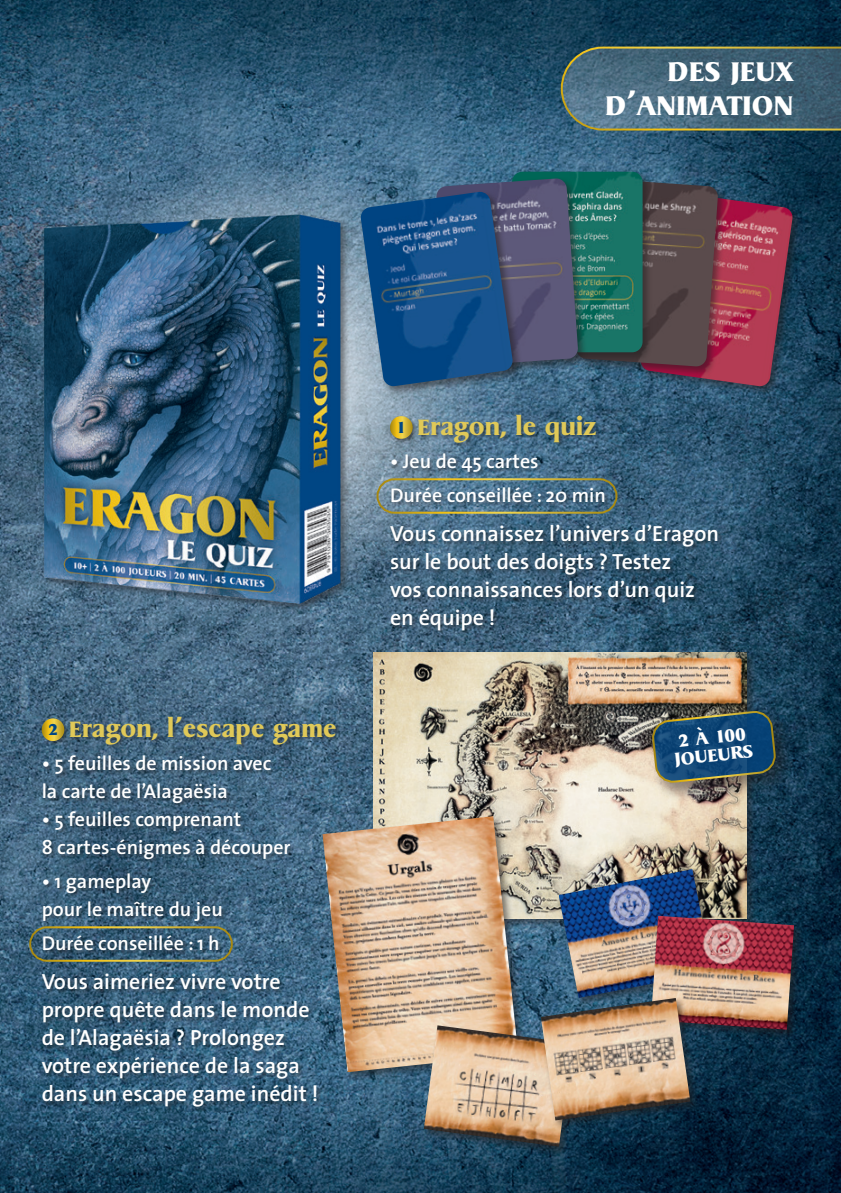
<style>
.page{position:relative;width:841px;height:1193px;background:#fff}
.page>*{position:absolute;margin:0;border:0;box-sizing:border-box;transform-origin:0 0}
.t1{font:800 34px/34px "Dragon Serial";letter-spacing:.01em;color:#fff;text-align:right}
.t2{font:800 28px "Dragon Serial";letter-spacing:.01em;color:#e0c958}
.t3{font:600 22px/28px "The Sans";color:#fff}
.t4{font:800 22px/18px "Dragon Serial";color:#fff}
.t5{font:600 20px/28px "The Sans";color:#fff}
.s1{font-size:20px;color:#004684}
</style>
<div class="page">
<img style="left:0;top:0;width:840px;height:1193px">
<svg style="left:18px;top:131px;width:494px;height:493px;background:#587b94"></svg>
<svg style="left:559px;top:46px;width:281px;height:86px;background:#4a6874"></svg>
<div style="left:638px;top:190px;width:164px;height:206px;background:#231f20;opacity:.55"></div>
<img style="left:640px;top:192px;width:153px;height:195px">
<div style="left:574px;top:177px;width:154px;height:200px;background:#231f20;opacity:.55"></div>
<img style="left:588px;top:179px;width:130px;height:188px">
<div style="left:509px;top:169px;width:143px;height:193px;background:#231f20;opacity:.55"></div>
<img style="left:512px;top:172px;width:130px;height:180px">
<div style="left:434px;top:177px;width:154px;height:200px;background:#231f20;opacity:.55"></div>
<img style="left:436px;top:179px;width:142px;height:188px">
<div style="left:358px;top:190px;width:165px;height:206px;background:#231f20;opacity:.55"></div>
<img style="left:360px;top:192px;width:153px;height:195px">
<img style="left:28px;top:206px;width:332px;height:405px">
<div style="left:371px;top:650px;width:385px;height:279px;background:#231f20;opacity:.55"></div>
<img style="left:373px;top:653px;width:373px;height:265px">
<div style="left:320px;top:814px;width:208px;height:268px;background:#231f20;opacity:.55"></div>
<img style="left:340px;top:816px;width:178px;height:256px">
<div style="left:556px;top:867px;width:166px;height:141px;background:#231f20;opacity:.55"></div>
<img style="left:558px;top:869px;width:154px;height:127px">
<div style="left:422px;top:1023px;width:160px;height:134px;background:#231f20;opacity:.55"></div>
<img style="left:424px;top:1025px;width:148px;height:122px">
<div style="left:648px;top:914px;width:156px;height:126px;background:#231f20;opacity:.55"></div>
<img style="left:650px;top:916px;width:144px;height:114px">
<div style="left:539px;top:996px;width:161px;height:135px;background:#231f20;opacity:.55"></div>
<img style="left:540px;top:998px;width:150px;height:122px">
<div style="left:40px;top:716px;width:300px;height:396px;background:#231f20;opacity:.5"></div>
<svg style="left:42px;top:718px;width:22px;height:23px"></svg>
<div style="left:388px;top:414px;width:334px;height:222px;background:#231f20;opacity:.5"></div>
<svg style="left:390px;top:416px;width:22px;height:23px"></svg>
<div style="left:649px;top:708px;width:145px;height:94px;background:#231f20;opacity:.6"></div>
<img style="left:652px;top:711px;width:123px;height:72px">
<svg style="left:837px;top:0;width:4px;height:3px"></svg>
<h1 class="t1" style="left:605px;top:55px;width:189px">DES JEUX<br>D’ANIMATION</h1>
<p class="t2" style="left:48px;top:713px;width:290px"><span class="s1">2</span> Eragon, l’escape game</p>
<p class="t5" style="left:42px;top:749px;width:231px">• 5 feuilles de mission avec la carte de l’Alagaësia</p>
<p class="t5" style="left:42px;top:805px;width:250px">• 5 feuilles comprenant<br>8 cartes-énigmes à découper</p>
<p class="t5" style="left:42px;top:867px;width:183px">• 1 gameplay<br>pour le maître du jeu</p>
<p class="t5" style="left:42px;top:928px;width:179px">Durée conseillée : 1 h</p>
<p class="t3" style="left:42px;top:967px;width:278px">Vous aimeriez vivre votre propre quête dans le monde de l’Alagaësia ? Prolongez votre expérience de la saga dans un escape game inédit !</p>
<p class="t2" style="left:396px;top:411px;width:201px"><span class="s1">1</span> Eragon, le quiz</p>
<p class="t5" style="left:390px;top:444px;width:217px;line-height:33.6px">• Jeu de 45 cartes<br>Durée conseillée : 20 min</p>
<p class="t3" style="left:390px;top:519px;width:330px">Vous connaissez l’univers d’Eragon sur le bout des doigts ? Testez<br>vos connaissances lors d’un quiz en équipe !</p>
<p class="t4" style="left:672px;top:732px;width:80px;rotate:-6deg">2 À 100<br>JOUEURS</p>
</div>
